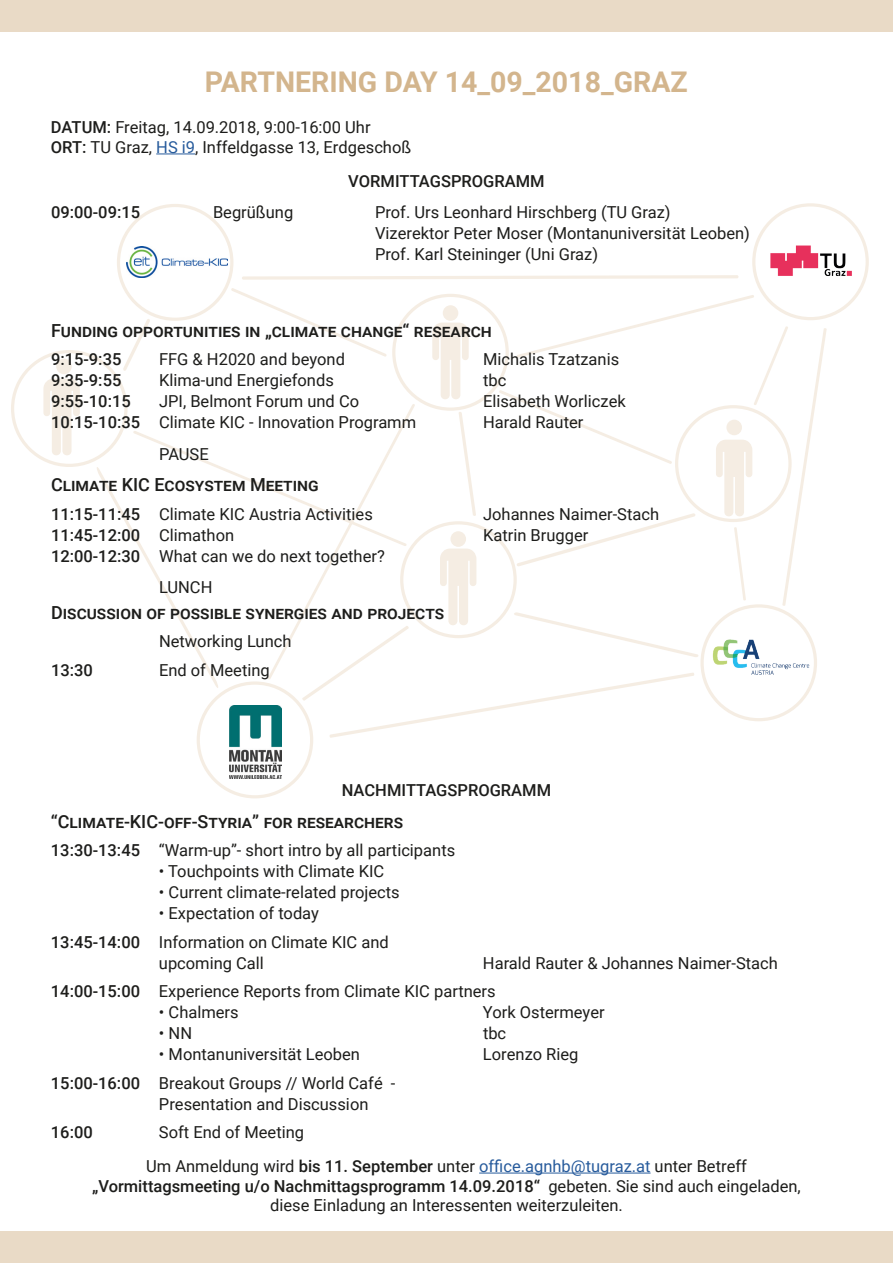
<style>
.page{position:relative;width:893px;height:1263px;background:#fff}
.page>*{position:absolute;margin:0;border:0;box-sizing:border-box;transform-origin:0 0}
.t1{font:700 28.5px "Roboto";color:#d3b58d}
.t2{font:500 18px "Roboto";color:#1d1d1b}
.t3{font:16.5px/21px "Roboto";color:#1d1d1b}
.t4{font:500 16.5px "Roboto";color:#1d1d1b}
.s1{font-weight:500}
.s2{color:#275b9c}
.s3{font-weight:400}
</style>
<div class="page">
<hr style="left:156px;top:154px;width:39px;height:1px;background:#275b9c">
<div style="left:0;top:0;width:893px;height:32px;background:#e9dac6"></div>
<div style="left:0;top:1231px;width:893px;height:32px;background:#e9dac6"></div>
<hr style="left:479px;top:1173px;width:171px;height:1px;background:#275b9c">
<svg style="left:11px;top:203px;width:858px;height:595px"></svg>
<img style="left:126px;top:246px;width:101px;height:31px">
<img style="left:768px;top:241px;width:84px;height:42px">
<img style="left:229px;top:705px;width:53px;height:74px">
<img style="left:711px;top:639px;width:100px;height:37px">
<p class="t1" style="left:205px;top:61px;width:484px">PARTNERING DAY 14_09_2018_GRAZ</p>
<p class="t3" style="left:51px;top:116px;width:321px"><span class="s1">DATUM:</span> Freitag, 14.09.2018, 9:00-16:00 Uhr</p>
<p class="t3" style="left:51px;top:136px;width:362px"><span class="s1">ORT:</span> TU Graz, <span class="s2">HS i9</span>, Inffeldgasse 13, Erdgeschoß</p>
<p class="t4" style="left:348px;top:169px;width:198px">VORMITTAGSPROGRAMM</p>
<p class="t4" style="left:51px;top:201px;width:91px">09:00-09:15</p>
<p class="t3" style="left:213px;top:201px;width:82px">Begrüßung</p>
<p class="t3" style="left:375px;top:201px;width:376px">Prof. Urs Leonhard Hirschberg (TU Graz)<br>Vizerektor Peter Moser (Montanuniversität Leoben)</p>
<p class="t3" style="left:375px;top:243px;width:225px">Prof. Karl Steininger (Uni Graz)</p>
<p class="t2" style="left:51px;top:318px;width:442px">Funding opportunities in „climate change“ research</p>
<p class="t4" style="left:51px;top:348px;width:72px">9:15-9:35</p>
<p class="t3" style="left:159px;top:348px;width:187px">FFG &amp; H2020 and beyond</p>
<p class="t3" style="left:483px;top:348px;width:138px">Michalis Tzatzanis</p>
<p class="t4" style="left:51px;top:369px;width:72px">9:35-9:55</p>
<p class="t3" style="left:159px;top:369px;width:176px">Klima-und Energiefonds</p>
<p class="t3" style="left:483px;top:369px;width:25px">tbc</p>
<p class="t4" style="left:51px;top:390px;width:81px">9:55-10:15</p>
<p class="t3" style="left:159px;top:390px;width:202px">JPI, Belmont Forum und Co</p>
<p class="t3" style="left:483px;top:390px;width:144px">Elisabeth Worliczek</p>
<p class="t3" style="left:51px;top:411px;width:367px"><span class="s1">10:15-10:35</span> Climate KIC - Innovation Programm</p>
<p class="t3" style="left:483px;top:411px;width:102px">Harald Rauter</p>
<p class="t3" style="left:159px;top:443px;width:51px">PAUSE</p>
<p class="t2" style="left:51px;top:472px;width:269px">Climate KIC Ecosystem Meeting</p>
<p class="t3" style="left:51px;top:503px;width:323px"><span class="s1">11:15-11:45</span> Climate KIC Austria Activities</p>
<p class="t3" style="left:483px;top:503px;width:178px">Johannes Naimer-Stach</p>
<p class="t4" style="left:51px;top:523px;width:185px">11:45-12:00 <span class="s3">Climathon</span></p>
<p class="t3" style="left:483px;top:524px;width:107px">Katrin Brugger</p>
<p class="t3" style="left:51px;top:545px;width:335px"><span class="s1">12:00-12:30</span> What can we do next together?</p>
<p class="t3" style="left:159px;top:576px;width:55px">LUNCH</p>
<p class="t2" style="left:51px;top:600px;width:395px">Discussion of possible synergies and projects</p>
<p class="t3" style="left:159px;top:630px;width:134px">Networking Lunch</p>
<p class="t4" style="left:51px;top:658px;width:43px">13:30</p>
<p class="t3" style="left:159px;top:659px;width:112px">End of Meeting</p>
<p class="t4" style="left:342px;top:779px;width:211px">NACHMITTAGSPROGRAMM</p>
<p class="t2" style="left:51px;top:809px;width:354px">“Climate-KIC-off-Styria” for researchers</p>
<p class="t3" style="left:51px;top:839px;width:406px"><span class="s1">13:30-13:45</span> “Warm-up”- short intro by all participants</p>
<p class="t3" style="left:159px;top:860px;width:227px">• Touchpoints with Climate KIC</p>
<p class="t3" style="left:159px;top:881px;width:242px">• Current climate-related projects</p>
<p class="t3" style="left:159px;top:902px;width:162px">• Expectation of today</p>
<p class="t3" style="left:51px;top:931px;width:339px"><span class="s1">13:45-14:00</span> Information on Climate KIC and</p>
<p class="t3" style="left:159px;top:952px;width:107px">upcoming Call</p>
<p class="t3" style="left:483px;top:952px;width:296px">Harald Rauter &amp; Johannes Naimer-Stach</p>
<p class="t3" style="left:51px;top:980px;width:446px"><span class="s1">14:00-15:00</span> Experience Reports from Climate KIC partners</p>
<p class="t3" style="left:159px;top:1001px;width:81px">• Chalmers</p>
<p class="t3" style="left:483px;top:1001px;width:123px">York Ostermeyer</p>
<p class="t3" style="left:159px;top:1022px;width:35px">• NN</p>
<p class="t3" style="left:483px;top:1022px;width:25px">tbc</p>
<p class="t3" style="left:159px;top:1043px;width:203px">• Montanuniversität Leoben</p>
<p class="t3" style="left:483px;top:1043px;width:97px">Lorenzo Rieg</p>
<p class="t3" style="left:51px;top:1072px;width:346px"><span class="s1">15:00-16:00</span> Breakout Groups // World Café -</p>
<p class="t3" style="left:159px;top:1093px;width:211px">Presentation and Discussion</p>
<p class="t4" style="left:51px;top:1121px;width:43px">16:00</p>
<p class="t3" style="left:159px;top:1121px;width:147px">Soft End of Meeting</p>
<p class="t3" style="left:146px;top:1155px;width:602px">Um Anmeldung wird <span class="s1">bis 11. September</span> unter <span class="s2">office.agnhb@tugraz.at</span> unter Betreff</p>
<p class="t4" style="left:92px;top:1174px;width:710px">„Vormittagsmeeting u/o Nachmittagsprogramm 14.09.2018“ <span class="s3">gebeten. Sie sind auch eingeladen,</span></p>
<p class="t3" style="left:270px;top:1194px;width:354px">diese Einladung an Interessenten weiterzuleiten.</p>
</div>
